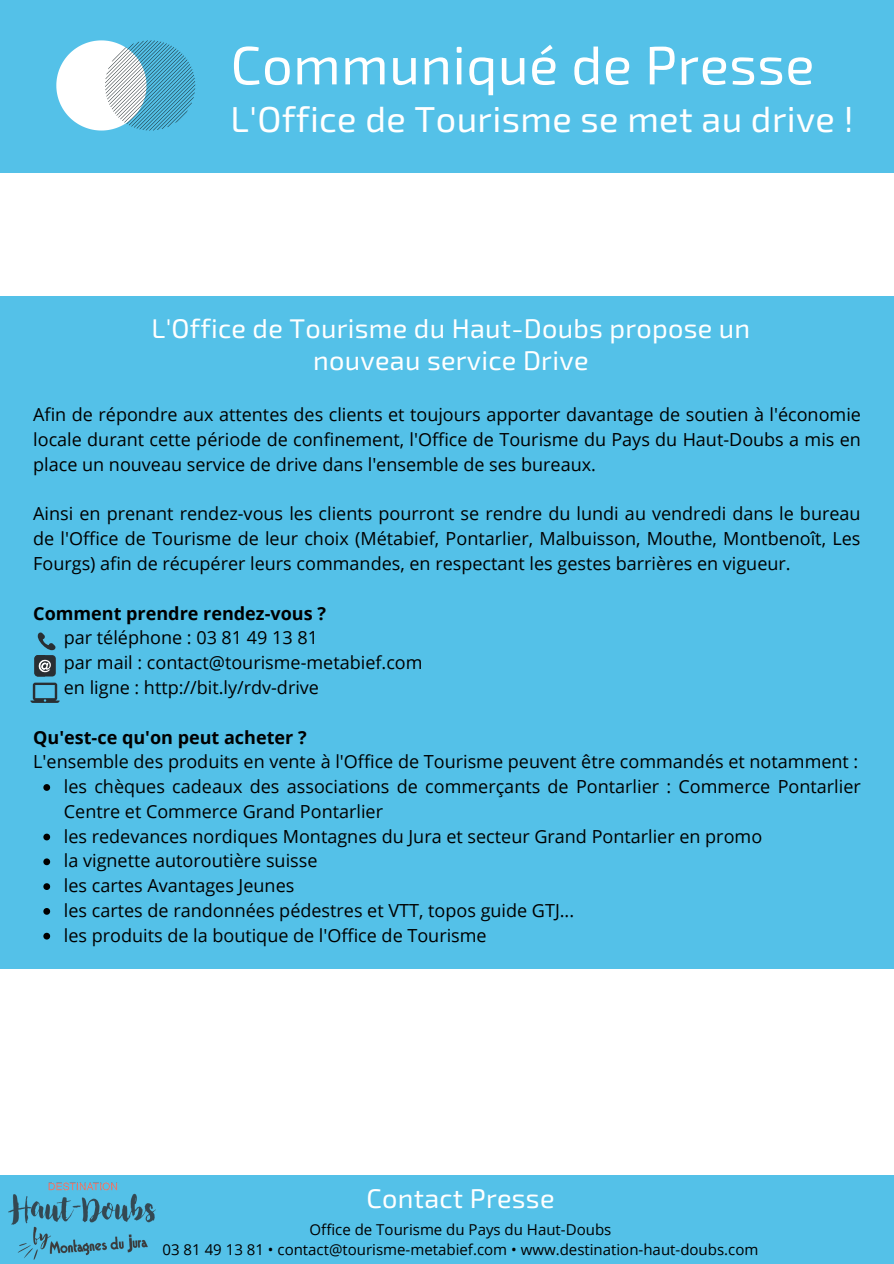
<style>
.page{position:relative;width:894px;height:1264px;background:#fff}
.page>*{position:absolute;margin:0;border:0;box-sizing:border-box;transform-origin:0 0}
.t1{font:54px "Exo 2";letter-spacing:.01em;color:#fff}
.t2{font:36px "Exo 2";letter-spacing:.01em;color:#fff}
.t3{font:27px/31.5px "Exo 2";letter-spacing:.01em;color:#fff;text-align:center}
.t4{font:18px/24.8px "Open Sans";color:#000}
.t5{font:700 18px "Open Sans";color:#000}
.t6{font:15px/20.2px "Open Sans";color:#000;text-align:center}
</style>
<div class="page">
<div style="left:0;top:297px;width:893px;height:672px;background:#54c1e8"></div>
<div style="left:0;top:0;width:893px;height:172px;background:#54c1e8"></div>
<svg style="left:56px;top:40px;width:139px;height:90px"></svg>
<div style="left:0;top:1175px;width:893px;height:88px;background:#54c1e8"></div>
<img style="left:9px;top:1182px;width:146px;height:77px">
<svg style="left:43px;top:784px;width:7px;height:6px"></svg>
<svg style="left:43px;top:833px;width:7px;height:7px"></svg>
<svg style="left:43px;top:858px;width:7px;height:7px"></svg>
<svg style="left:43px;top:883px;width:7px;height:7px"></svg>
<svg style="left:43px;top:908px;width:7px;height:6px"></svg>
<svg style="left:43px;top:932px;width:7px;height:7px"></svg>
<svg style="left:34px;top:632px;width:22px;height:44px"></svg>
<svg style="left:30px;top:682px;width:30px;height:21px"></svg>
<h1 class="t1" style="left:230px;top:30px;width:585px">Communiqué de Presse</h1>
<h2 class="t2" style="left:230px;top:96px;width:624px">L'Office de Tourisme se met au drive !</h2>
<h3 class="t3" style="left:151px;top:311px;width:600px">L'Office de Tourisme du Haut-Doubs propose un nouveau service Drive</h3>
<p class="t4" style="left:33px;top:402px;width:829px;text-align:justify">Afin de répondre aux attentes des clients et toujours apporter davantage de soutien à l'économie locale durant cette période de confinement, l'Office de Tourisme du Pays du Haut-Doubs a mis en place un nouveau service de drive dans l'ensemble de ses bureaux.</p>
<p class="t4" style="left:33px;top:501px;width:828px;text-align:justify">Ainsi en prenant rendez-vous les clients pourront se rendre du lundi au vendredi dans le bureau de l'Office de Tourisme de leur choix (Métabief, Pontarlier, Malbuisson, Mouthe, Montbenoît, Les Fourgs) afin de récupérer leurs commandes, en respectant les gestes barrières en vigueur.</p>
<p class="t5" style="left:33px;top:600px;width:294px">Comment prendre rendez-vous ?</p>
<p class="t4" style="left:64px;top:625px;width:360px">par téléphone : 03 81 49 13 81<br>par mail : contact@tourisme-metabief.com en ligne : http://bit.ly/rdv-drive</p>
<p class="t5" style="left:33px;top:724px;width:275px">Qu'est-ce qu'on peut acheter ?</p>
<p class="t4" style="left:33px;top:749px;width:826px">L'ensemble des produits en vente à l'Office de Tourisme peuvent être commandés et notamment :</p>
<p class="t4" style="left:64px;top:773px;width:798px">les chèques cadeaux des associations de commerçants de Pontarlier : Commerce Pontarlier Centre et Commerce Grand Pontarlier<br>les redevances nordiques Montagnes du Jura et secteur Grand Pontarlier en promo<br>la vignette autoroutière suisse<br>les cartes Avantages Jeunes<br>les cartes de randonnées pédestres et VTT, topos guide GTJ...<br>les produits de la boutique de l'Office de Tourisme</p>
<h3 class="t3" style="left:366px;top:1181px;width:189px">Contact Presse</h3>
<p class="t6" style="left:162px;top:1219px;width:597px">Office de Tourisme du Pays du Haut-Doubs<br>03 81 49 13 81 • contact@tourisme-metabief.com • www.destination-haut-doubs.com</p>
</div>
